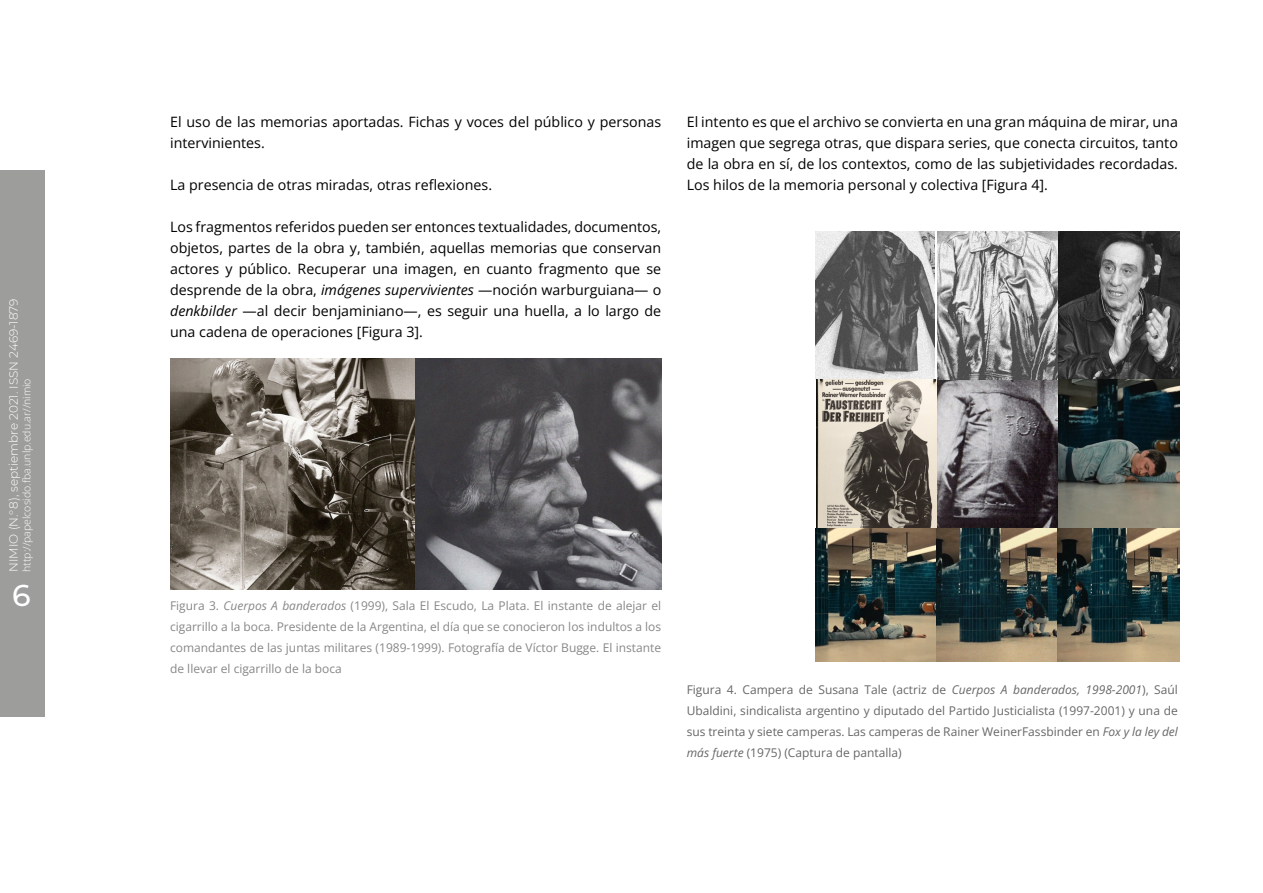
<style>
.page{position:relative;width:1263px;height:893px;background:#fff}
.page>*{position:absolute;margin:0;border:0;box-sizing:border-box;transform-origin:0 0}
.t1{font:500 30px "Montserrat";color:#fff}
.t2{font:14.25px/21px "Open Sans";color:#000;text-align:justify}
.t3{font:12px/21px "Open Sans";color:#666;text-align:justify}
.t4{font:12px/21px "Open Sans";color:#878787;text-align:justify}
.t5{font:300 12px "Montserrat";color:#fff}
.t6{font:300 10.5px "Open Sans";color:#fff}
.s1{font-style:italic}
</style>
<div class="page">
<div style="left:0;top:170px;width:44px;height:546px;background:#9d9d9c"></div>
<img style="left:170px;top:358px;width:491px;height:231px">
<img style="left:815px;top:231px;width:119px;height:149px">
<img style="left:816px;top:380px;width:363px;height:282px">
<img style="left:937px;top:231px;width:242px;height:149px">
<p class="t5" style="left:6px;top:572px;width:275px;rotate:-90deg">NIMIO (N.° 8), septiembre 2021. ISSN 2469-1879</p>
<p class="t6" style="left:20px;top:572px;width:195px;rotate:-90deg">http://papelcosido.fba.unlp.edu.ar//nimio</p>
<h1 class="t1" style="left:12px;top:575px;width:20px">6</h1>
<p class="t2" style="left:170px;top:111px;width:493px">El uso de las memorias aportadas. Fichas y voces del público y personas intervinientes.</p>
<p class="t2" style="left:170px;top:174px;width:323px">La presencia de otras miradas, otras reflexiones.</p>
<p class="t2" style="left:170px;top:216px;width:493px">Los fragmentos referidos pueden ser entonces textualidades, documentos, objetos, partes de la obra y, también, aquellas memorias que conservan actores y público. Recuperar una imagen, en cuanto fragmento que se desprende de la obra, <span class="s1">imágenes supervivientes</span> —noción warburguiana— o <span class="s1">denkbilder</span> —al decir benjaminiano—, es seguir una huella, a lo largo de una cadena de operaciones [Figura 3].</p>
<p class="t2" style="left:687px;top:111px;width:493px">El intento es que el archivo se convierta en una gran máquina de mirar, una imagen que segrega otras, que dispara series, que conecta circuitos, tanto de la obra en sí, de los contextos, como de las subjetividades recordadas.<br>Los hilos de la memoria personal y colectiva [Figura 4].</p>
<p class="t4" style="left:170px;top:595px;width:493px">Figura 3. <span class="s1">Cuerpos A banderados</span> (1999), Sala El Escudo, La Plata. El instante de alejar el cigarrillo a la boca. Presidente de la Argentina, el día que se conocieron los indultos a los comandantes de las juntas militares (1989-1999). Fotografía de Víctor Bugge. El instante de llevar el cigarrillo de la boca</p>
<p class="t3" style="left:687px;top:679px;width:493px">Figura 4. Campera de Susana Tale (actriz de <span class="s1">Cuerpos A banderados, 1998-2001</span>), Saúl Ubaldini, sindicalista argentino y diputado del Partido Justicialista (1997-2001) y una de sus treinta y siete camperas. Las camperas de Rainer WeinerFassbinder en <span class="s1">Fox y la ley del más fuerte</span> (1975) (Captura de pantalla)</p>
</div>
